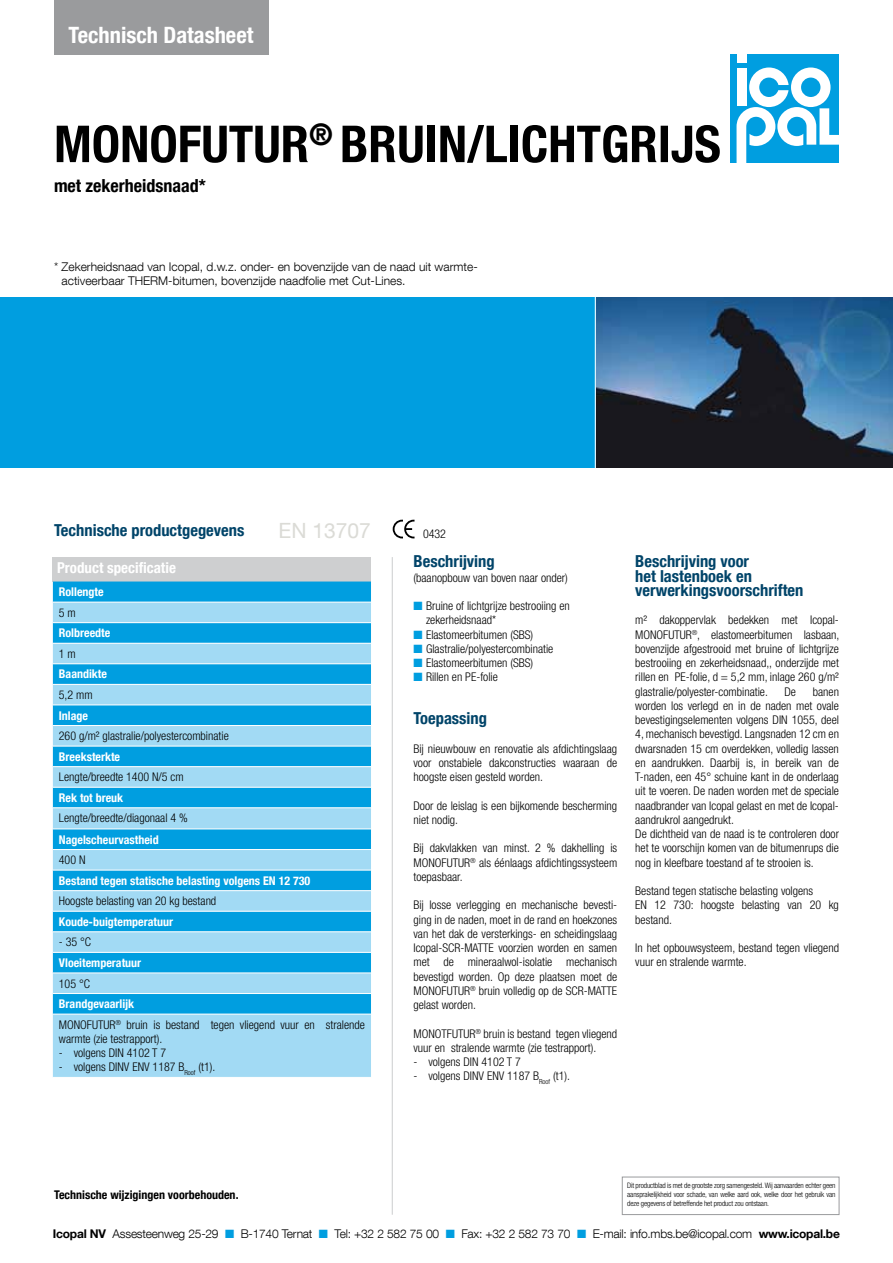
<style>
.page{position:relative;width:893px;height:1263px;background:#fff}
.page>*{position:absolute;margin:0;border:0;box-sizing:border-box;transform-origin:0 0}
.t1{font:700 condensed 51px "Helvetica Neue LT Com";color:#000}
.t2{font:700 condensed 22.5px "Helvetica Neue LT Com";color:#fff}
.t3{font:21px "Helvetica Neue LT Com";color:#dbdbd6}
.t4{font:700 condensed 18px "Helvetica Neue LT Com";color:#000}
.t5{font:700 condensed 16.5px/14.2px "Helvetica Neue LT Com";color:#004469}
.t6{font:700 condensed 15px "Helvetica Neue LT Com";color:#fff}
.t7{font:300 condensed 12px/14.2px "Helvetica Neue LT Com";color:#000}
.t8{font:700 condensed 12px "Helvetica Neue LT Com";color:#fff}
.t9{font:300 12px/14.2px "Helvetica Neue LT Com";color:#000}
.t10{font:300 12px "Helvetica Neue LT Com";letter-spacing:-.02em;color:#000}
.t11{font:700 condensed 12px "Helvetica Neue LT Com";color:#000}
.t12{font:300 condensed 7.5px/9px "Helvetica Neue LT Com";letter-spacing:-.015em;color:#000;text-align:justify}
.s1{font-weight:700;color:#fff}
.s2{color:#009ee0}
.s3{font-weight:700}
</style>
<div class="page">
<img style="left:596px;top:298px;width:297px;height:170px">
<div style="left:0;top:298px;width:595px;height:170px;background:#009ee0"></div>
<div style="left:54px;top:0;width:215px;height:54px;background:#9a9b9d"></div>
<div style="left:53px;top:557px;width:318px;height:24px;background:#cecfd0"></div>
<svg style="left:53px;top:581px;width:318px;height:21px;background:#0aa1e0"></svg>
<svg style="left:53px;top:603px;width:318px;height:474px;background:#5ec1eb"></svg>
<hr style="left:53px;top:622px;width:318px;height:1px;background:#fff">
<hr style="left:53px;top:643px;width:318px;height:1px;background:#fff">
<hr style="left:53px;top:663px;width:318px;height:1px;background:#fff">
<hr style="left:53px;top:684px;width:318px;height:1px;background:#fff">
<hr style="left:53px;top:705px;width:318px;height:1px;background:#fff">
<hr style="left:53px;top:725px;width:318px;height:1px;background:#fff">
<hr style="left:53px;top:746px;width:318px;height:1px;background:#fff">
<hr style="left:53px;top:766px;width:318px;height:1px;background:#fff">
<hr style="left:53px;top:787px;width:318px;height:1px;background:#fff">
<hr style="left:53px;top:807px;width:318px;height:1px;background:#fff">
<hr style="left:53px;top:829px;width:318px;height:1px;background:#fff">
<hr style="left:53px;top:849px;width:318px;height:1px;background:#fff">
<hr style="left:53px;top:870px;width:318px;height:1px;background:#fff">
<hr style="left:53px;top:890px;width:318px;height:1px;background:#fff">
<hr style="left:53px;top:911px;width:318px;height:1px;background:#fff">
<hr style="left:53px;top:931px;width:318px;height:1px;background:#fff">
<hr style="left:53px;top:952px;width:318px;height:1px;background:#fff">
<hr style="left:53px;top:973px;width:318px;height:1px;background:#fff">
<hr style="left:53px;top:993px;width:318px;height:1px;background:#fff">
<hr style="left:53px;top:1014px;width:318px;height:1px;background:#fff">
<hr style="left:392px;top:557px;width:1px;height:658px;background:#cecfd0">
<div style="left:622px;top:1177px;width:217px;height:38px;border:1px solid #9a9b9d"></div>
<div style="left:731px;top:54px;width:108px;height:108px;background:#009ee0"></div>
<svg style="left:736px;top:68px;width:103px;height:94px"></svg>
<div style="left:737px;top:54px;width:10px;height:9px;background:#fff"></div>
<div style="left:737px;top:68px;width:10px;height:38px;background:#fff"></div>
<svg style="left:393px;top:520px;width:21px;height:18px"></svg>
<h2 class="t2" style="left:69px;top:21px;width:186px">Technisch Datasheet</h2>
<h1 class="t1" style="left:54px;top:113px;width:668px">MONOFUTUR<sup>®</sup> BRUIN/LICHTGRIJS</h1>
<h3 class="t4" style="left:54px;top:175px;width:153px">met zekerheidsnaad*</h3>
<p class="t9" style="left:62px;top:260px;width:418px;text-indent:-8px">* Zekerheidsnaad van Icopal, d.w.z. onder- en bovenzijde van de naad uit warmte&shy;activeerbaar THERM-bitumen, bovenzijde naadfolie met Cut-Lines.</p>
<h3 class="t5" style="left:54px;top:523px;width:192px">Technische productgegevens</h3>
<h3 class="t3" style="left:279px;top:518px;width:94px">EN 13707</h3>
<p class="t7" style="left:423px;top:527px;width:25px">0432</p>
<p class="t6" style="left:57px;top:559px;width:120px">Product specificatie</p>
<p class="t8" style="left:59px;top:585px;width:46px">Rollengte</p>
<p class="t7" style="left:59px;top:605px;width:18px">5 m</p>
<p class="t8" style="left:59px;top:626px;width:53px">Rolbreedte</p>
<p class="t7" style="left:59px;top:646px;width:18px">1 m</p>
<p class="t8" style="left:59px;top:667px;width:50px">Baandikte</p>
<p class="t7" style="left:59px;top:687px;width:35px">5,2 mm</p>
<p class="t8" style="left:59px;top:708px;width:31px">Inlage</p>
<p class="t7" style="left:59px;top:729px;width:171px">260 g/m² glastralie/polyestercombinatie</p>
<p class="t8" style="left:59px;top:749px;width:63px">Breeksterkte</p>
<p class="t7" style="left:59px;top:770px;width:126px">Lengte/breedte 1400 N/5 cm</p>
<p class="t8" style="left:59px;top:790px;width:66px">Rek tot breuk</p>
<p class="t7" style="left:59px;top:811px;width:130px">Lengte/breedte/diagonaal 4 %</p>
<p class="t8" style="left:59px;top:832px;width:101px">Nagelscheurvastheid</p>
<p class="t7" style="left:59px;top:853px;width:28px">400 N</p>
<p class="t8" style="left:59px;top:873px;width:253px">Bestand tegen statische belasting volgens EN 12 730</p>
<p class="t7" style="left:59px;top:894px;width:159px">Hoogste belasting van 20 kg bestand</p>
<p class="t8" style="left:59px;top:914px;width:116px">Koude-buigtemperatuur</p>
<p class="t7" style="left:59px;top:935px;width:34px">- 35 °C</p>
<p class="t8" style="left:59px;top:955px;width:84px">Vloeitemperatuur</p>
<p class="t7" style="left:59px;top:976px;width:33px">105 °C</p>
<p class="t7" style="left:59px;top:993px;width:308px;line-height:20.5px"><span class="s1">Brandgevaarlijk<br></span>MONOFUTUR<sup>®</sup> bruin is bestand tegen vliegend vuur en stralende</p>
<p class="t7" style="left:59px;top:1031px;width:105px">warmte (zie testrapport).</p>
<p class="t7" style="left:59px;top:1046px;width:109px">- volgens DIN 4102 T 7</p>
<p class="t7" style="left:59px;top:1060px;width:158px">- volgens DINV ENV 1187 B<sub>Roof</sub> (t1).</p>
<h3 class="t5" style="left:414px;top:554px;width:83px">Beschrijving</h3>
<p class="t7" style="left:414px;top:570px;width:156px">(baanopbouw van boven naar onder)</p>
<p class="t7" style="left:426px;top:599px;width:145px;text-indent:-12px"><span class="s2">■</span> Bruine of lichtgrijze bestrooiing en zekerheidsnaad*</p>
<p class="t7" style="left:414px;top:627px;width:121px"><span class="s2">■</span> Elastomeerbitumen (SBS)</p>
<p class="t7" style="left:414px;top:641px;width:141px"><span class="s2">■</span> Glastralie/polyestercombinatie</p>
<p class="t7" style="left:414px;top:656px;width:121px"><span class="s2">■</span> Elastomeerbitumen (SBS)</p>
<p class="t7" style="left:414px;top:670px;width:86px"><span class="s2">■</span> Rillen en PE-folie</p>
<h3 class="t5" style="left:414px;top:711px;width:75px">Toepassing</h3>
<p class="t7" style="left:414px;top:741px;width:205px;text-align:justify">Bij nieuwbouw en renovatie als afdichtingslaag voor onstabiele dakconstructies waaraan de hoogste eisen gesteld worden.</p>
<p class="t7" style="left:414px;top:798px;width:205px">Door de leislag is een bijkomende bescherming niet nodig.</p>
<p class="t7" style="left:414px;top:841px;width:205px;text-align:justify">Bij dakvlakken van minst. 2 % dakhelling is MONOFUTUR<sup>®</sup> als éénlaags afdichtingssysteem toepasbaar.</p>
<p class="t7" style="left:414px;top:898px;width:205px;text-align:justify">Bij losse verlegging en mechanische bevesti&shy;ging in de naden, moet in de rand en hoekzones van het dak de versterkings- en scheidingslaag Icopal-SCR-MATTE voorzien worden en samen met de mineraalwol-isolatie mechanisch bevestigd worden. Op deze plaatsen moet de MONOFUTUR<sup>®</sup> bruin volledig op de SCR-MATTE gelast worden.</p>
<p class="t7" style="left:414px;top:1026px;width:205px">MONOTFUTUR<sup>®</sup> bruin is bestand tegen vliegend vuur en stralende warmte (zie testrapport).</p>
<p class="t7" style="left:414px;top:1055px;width:109px">- volgens DIN 4102 T 7</p>
<p class="t7" style="left:414px;top:1069px;width:158px">- volgens DINV ENV 1187 B<sub>Roof</sub> (t1).</p>
<h3 class="t5" style="left:635px;top:554px;width:170px">Beschrijving voor<br>het lastenboek en verwerkingsvoorschriften</h3>
<p class="t7" style="left:635px;top:613px;width:206px;text-align:justify">m² dakoppervlak bedekken met Icopal-MONOFUTUR<sup>®</sup>, elastomeerbitumen lasbaan, bovenzijde afgestrooid met bruine of lichtgrijze bestrooiing en zekerheidsnaad,, onderzijde met rillen en PE-folie, d = 5,2 mm, inlage 260 g/m² glastralie/polyester-combinatie.</p>
<p class="t7" style="left:635px;top:684px;width:205px;text-indent:178px">banen worden los verlegd en in de naden met ovale bevestigingselementen volgens DIN 1055, deel 4, mechanisch bevestigd. Langsnaden 12 cm en dwarsnaden 15 cm overdekken, volledig lassen en aandrukken. Daarbij is, in bereik van de T-naden, een 45° schuine kant in de onderlaag uit te voeren. De naden worden met de speciale naadbrander van Icopal gelast en met de Icopal&shy;aandrukrol aangedrukt.<br>De dichtheid van de naad is te controleren door het te voorschijn komen van de bitumenrups die nog in kleefbare toestand af te strooien is.</p>
<p class="t7" style="left:635px;top:884px;width:205px">Bestand tegen statische belasting volgens<br>EN 12 730: hoogste belasting van 20 kg bestand.</p>
<p class="t7" style="left:635px;top:941px;width:205px">In het opbouwsysteem, bestand tegen vliegend vuur en stralende warmte.</p>
<p class="t7" style="left:784px;top:684px;width:13px">De</p>
<p class="t11" style="left:54px;top:1187px;width:186px">Technische wijzigingen voorbehouden.</p>
<p class="t12" style="left:627px;top:1180px;width:210px">Dit productblad is met de grootste zorg samengesteld. Wij aanvaarden echter geen aansprakelijkheid voor schade, van welke aard ook, welke door het gebruik van deze gegevens of betreffende het product zou ontstaan.</p>
<p class="t10" style="left:53px;top:1227px;width:788px"><span class="s3">Icopal NV</span> Assesteenweg 25-29 <span class="s2">■</span> B-1740 Ternat <span class="s2">■</span> Tel: +32 2 582 75 00 <span class="s2">■</span> Fax: +32 2 582 73 70 <span class="s2">■</span> E-mail: info.mbs.be@icopal.com <span class="s3">www.icopal.be</span></p>
</div>
